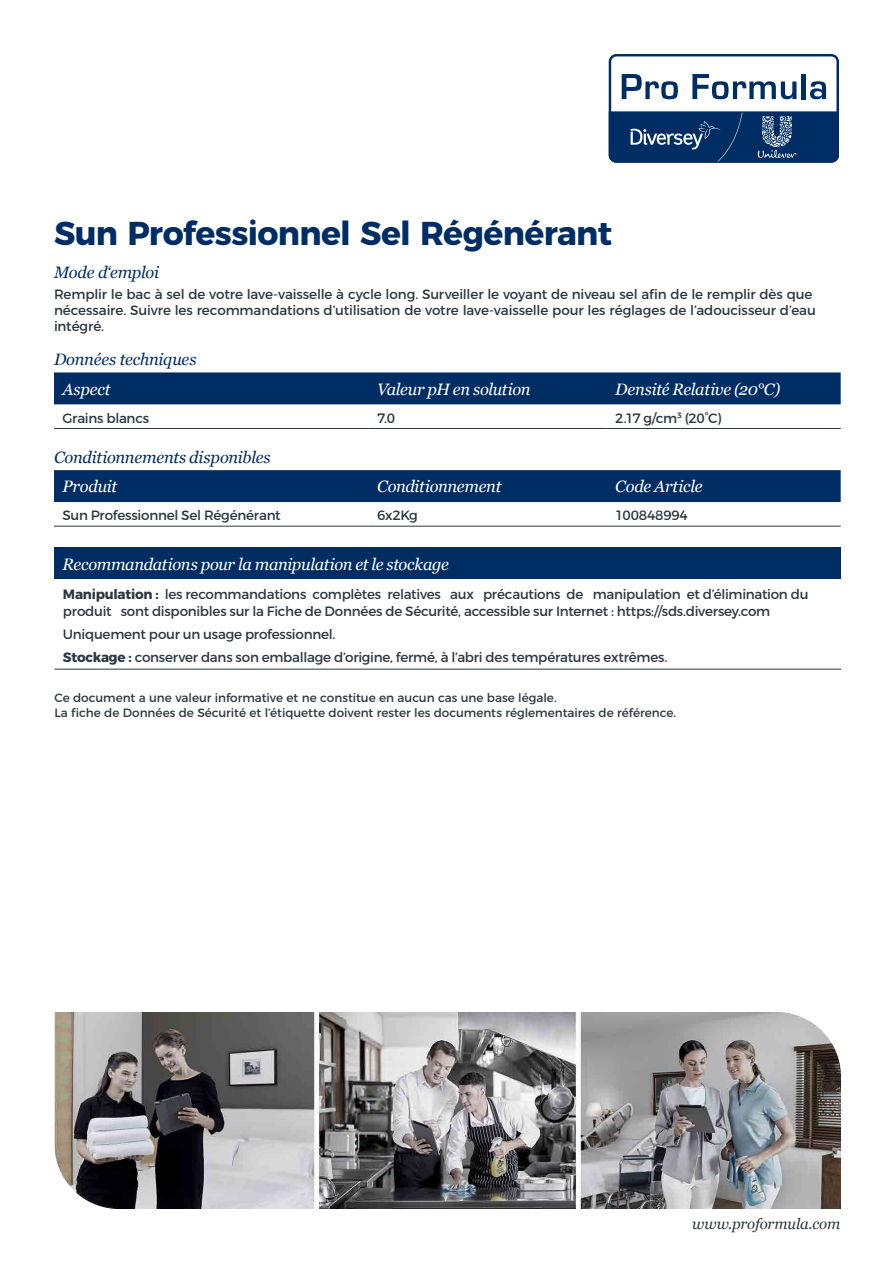
<style>
.page{position:relative;width:893px;height:1263px;background:#fff}
.page>*{position:absolute;margin:0;border:0;box-sizing:border-box;transform-origin:0 0}
.Product_Head_Blue_Pa{font:700 33px "Montserrat";letter-spacing:-.02em;color:#002e64}
.Table_Heads_Bold_Whi{font:italic 16.5px "Georgia";letter-spacing:-.02em;color:#fff}
.Subheads_Blue{font:italic 16.5px "Georgia";letter-spacing:-.015em;color:#002e64}
.t1{font:italic 15px "Georgia";letter-spacing:-.01em;color:#2c3741}
.Table_Text_Black{font:13.5px/16.5px "Montserrat";letter-spacing:-.02em;color:#2c3741}
.Text_Regular_No_Bull{font:13.5px/16.2px "Montserrat";letter-spacing:-.01em;color:#2c3741}
.Text_Regular_No_Bull-2{font:12px/14.4px "Montserrat";letter-spacing:-.005em;color:#2c3741}
.s1{font-weight:700}
</style>
<div class="page">
<svg style="left:609px;top:54px;width:230px;height:109px"></svg>
<img style="left:54px;top:1012px;width:786px;height:197px">
<div style="left:54px;top:547px;width:787px;height:32px;background:#002e64"></div>
<hr style="left:54px;top:669px;width:787px;height:1px;background:#2c3741">
<div style="left:54px;top:372px;width:787px;height:32px;background:#002e64"></div>
<hr style="left:54px;top:428px;width:315px;height:1px;background:#2c3741">
<hr style="left:369px;top:428px;width:238px;height:1px;background:#2c3741">
<hr style="left:607px;top:428px;width:234px;height:1px;background:#2c3741">
<div style="left:54px;top:470px;width:787px;height:32px;background:#002e64"></div>
<hr style="left:54px;top:526px;width:315px;height:1px;background:#2c3741">
<hr style="left:369px;top:526px;width:238px;height:1px;background:#2c3741">
<hr style="left:607px;top:526px;width:234px;height:1px;background:#2c3741">
<p class="Product_Head_Blue_Pa" style="left:54px;top:206px;width:560px">Sun Professionnel Sel Régénérant</p>
<p class="Subheads_Blue" style="left:54px;top:262px;width:107px">Mode d‘emploi</p>
<p class="Text_Regular_No_Bull" style="left:54px;top:285px;width:763px">Remplir le bac à sel de votre lave-vaisselle à cycle long. Surveiller le voyant de niveau sel afin de le remplir dès que nécessaire. Suivre les recommandations d’utilisation de votre lave-vaisselle pour les réglages de l’adoucisseur d’eau intégré.</p>
<p class="Subheads_Blue" style="left:54px;top:349px;width:144px">Données techniques</p>
<p class="Table_Heads_Bold_Whi" style="left:63px;top:379px;width:49px">Aspect</p>
<p class="Table_Heads_Bold_Whi" style="left:377px;top:379px;width:155px">Valeur pH en solution</p>
<p class="Table_Heads_Bold_Whi" style="left:615px;top:379px;width:166px">Densité Relative (20°C)</p>
<p class="Table_Text_Black" style="left:63px;top:409px;width:88px">Grains blancs</p>
<p class="Table_Text_Black" style="left:377px;top:409px;width:19px">7.0</p>
<p class="Table_Text_Black" style="left:615px;top:409px;width:107px">2.17 g/cm³ (20°C)</p>
<p class="Subheads_Blue" style="left:54px;top:446px;width:218px">Conditionnements disponibles</p>
<p class="Table_Heads_Bold_Whi" style="left:63px;top:476px;width:56px">Produit</p>
<p class="Table_Heads_Bold_Whi" style="left:377px;top:476px;width:126px">Conditionnement</p>
<p class="Table_Heads_Bold_Whi" style="left:615px;top:476px;width:89px">Code Article</p>
<p class="Table_Text_Black" style="left:63px;top:506px;width:220px">Sun Professionnel Sel Régénérant</p>
<p class="Table_Text_Black" style="left:377px;top:506px;width:42px">6x2Kg</p>
<p class="Table_Text_Black" style="left:615px;top:506px;width:74px">100848994</p>
<p class="Table_Heads_Bold_Whi" style="left:63px;top:554px;width:388px">Recommandations pour la manipulation et le stockage</p>
<p class="Table_Text_Black" style="left:63px;top:585px;width:747px"><span class="s1">Manipulation :</span> les recommandations complètes relatives aux précautions de manipulation et d’élimination du produit sont disponibles sur la Fiche de Données de Sécurité, accessible sur Internet : https://sds.diversey.com</p>
<p class="Table_Text_Black" style="left:63px;top:625px;width:274px">Uniquement pour un usage professionnel.</p>
<p class="Table_Text_Black" style="left:63px;top:647px;width:606px"><span class="s1">Stockage :</span> conserver dans son emballage d’origine, fermé, à l’abri des températures extrêmes.</p>
<p class="Text_Regular_No_Bull-2" style="left:54px;top:690px;width:623px">Ce document a une valeur informative et ne constitue en aucun cas une base légale.<br>La fiche de Données de Sécurité et l’étiquette doivent rester les documents réglementaires de référence.</p>
<p class="t1" style="left:692px;top:1215px;width:150px">www.proformula.com</p>
</div>
